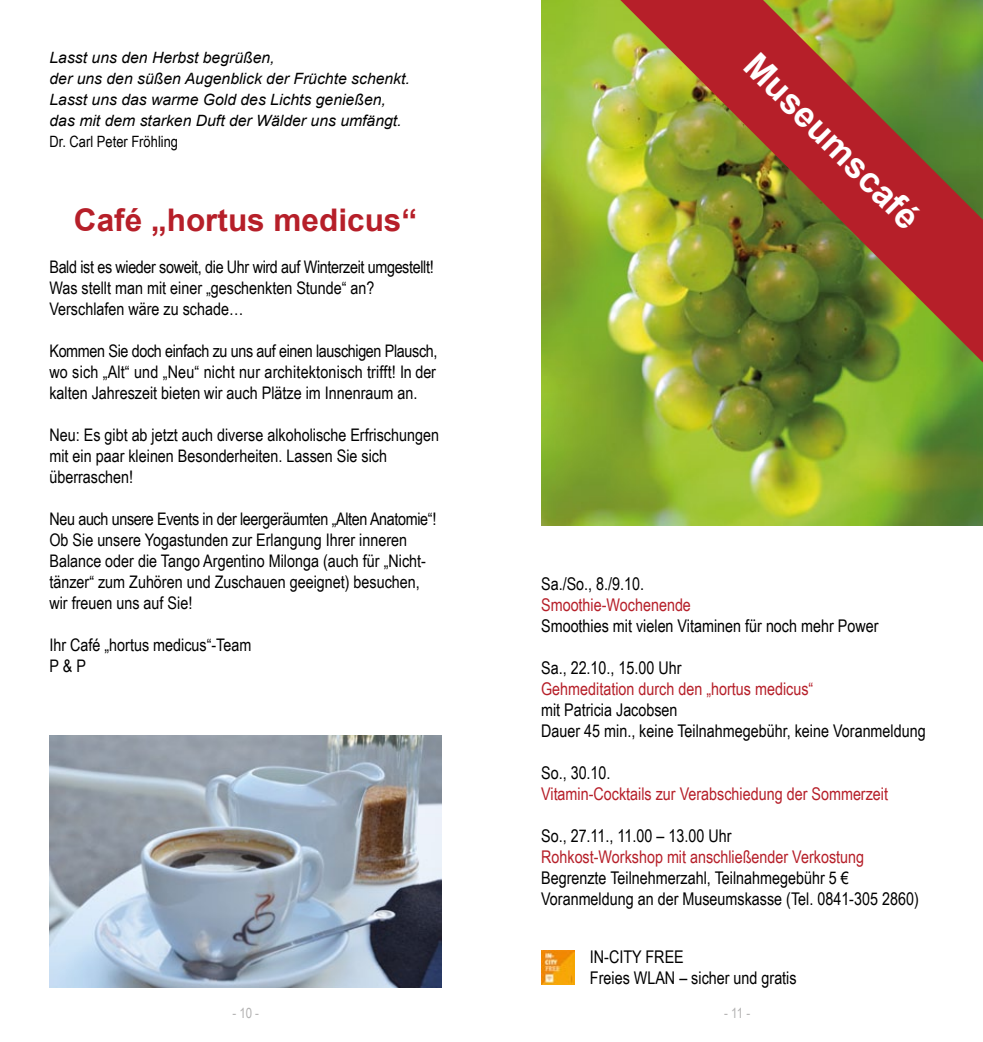
<style>
.page{position:relative;width:983px;height:1042px;background:#fff}
.page>*{position:absolute;margin:0;border:0;box-sizing:border-box;transform-origin:0 0}
.t1{font:700 35px "Arial";color:#fff}
.t2{font:700 31.15px "Arial";color:#b61f29}
.t3{font:17.5px/21px "Arial Narrow";color:#000}
.t4{font:17.5px "Arial Narrow";color:#b61f29}
.t5{font:17.32px/21px "Arial Narrow";color:#000}
.t6{font:italic 15.58px/21px "Arial";color:#000}
.t7{font:15.58px "Arial Narrow";color:#000}
.t8{font:14px "Arial Narrow";color:#b3b2b2}
</style>
<div class="page">
<img style="left:541px;top:0;width:441px;height:525px">
<img style="left:620px;top:0;width:362px;height:362px">
<img style="left:541px;top:951px;width:33px;height:33px">
<img style="left:50px;top:735px;width:391px;height:252px">
<p class="t6" style="left:50px;top:47px;width:362px">Lasst uns den Herbst begrüßen,<br>der uns den süßen Augenblick der Früchte schenkt.<br>Lasst uns das warme Gold des Lichts genießen, das mit dem starken Duft der Wälder uns umfängt.</p>
<p class="t7" style="left:50px;top:130px;width:130px">Dr. Carl Peter Fröhling</p>
<h2 class="t2" style="left:74px;top:199px;width:345px">Café „hortus medicus“</h2>
<p class="t5" style="left:49px;top:255px;width:385px">Bald ist es wieder soweit, die Uhr wird auf Winterzeit umgestellt!<br>Was stellt man mit einer „geschenkten Stunde“ an?<br>Verschlafen wäre zu schade…</p>
<p class="t5" style="left:49px;top:339px;width:389px;text-align:justify">Kommen Sie doch einfach zu uns auf einen lauschigen Plausch, wo sich „Alt“ und „Neu“ nicht nur architektonisch trifft! In der kalten Jahreszeit bieten wir auch Plätze im Innenraum an.</p>
<p class="t5" style="left:49px;top:423px;width:391px">Neu: Es gibt ab jetzt auch diverse alkoholische Erfrischungen mit ein paar kleinen Besonderheiten. Lassen Sie sich überraschen!</p>
<p class="t5" style="left:49px;top:507px;width:388px">Neu auch unsere Events in der leergeräumten „Alten Anatomie“!<br>Ob Sie unsere Yogastunden zur Erlangung Ihrer inneren Balance oder die Tango Argentino Milonga (auch für „Nicht&shy;tänzer“ zum Zuhören und Zuschauen geeignet) besuchen, wir freuen uns auf Sie!</p>
<p class="t5" style="left:49px;top:633px;width:203px">Ihr Café „hortus medicus“-Team<br>P &amp; P</p>
<h1 class="t1" style="left:766px;top:43px;width:233px;rotate:45deg">Museumscafé</h1>
<p class="t3" style="left:541px;top:572px;width:104px">Sa./So., 8./9.10.</p>
<p class="t4" style="left:541px;top:592px;width:151px">Smoothie-Wochenende</p>
<p class="t3" style="left:541px;top:614px;width:339px">Smoothies mit vielen Vitaminen für noch mehr Power</p>
<p class="t3" style="left:541px;top:656px;width:142px">Sa., 22.10., 15.00 Uhr</p>
<p class="t4" style="left:541px;top:676px;width:273px">Gehmeditation durch den „hortus medicus“</p>
<p class="t3" style="left:541px;top:698px;width:386px">mit Patricia Jacobsen<br>Dauer 45 min., keine Teilnahmegebühr, keine Voranmeldung</p>
<p class="t3" style="left:541px;top:761px;width:71px">So., 30.10.</p>
<p class="t4" style="left:541px;top:781px;width:348px">Vitamin-Cocktails zur Verabschiedung der Sommerzeit</p>
<p class="t3" style="left:541px;top:824px;width:192px">So., 27.11., 11.00 – 13.00 Uhr</p>
<p class="t4" style="left:541px;top:844px;width:324px">Rohkost-Workshop mit anschließender Verkostung</p>
<p class="t3" style="left:541px;top:866px;width:379px">Begrenzte Teilnehmerzahl, Teilnahmegebühr 5 €<br>Voranmeldung an der Museumskasse (Tel. 0841-305 2860)</p>
<p class="t3" style="left:589px;top:946px;width:208px">IN-CITY FREE<br>Freies WLAN – sicher und gratis</p>
<p class="t8" style="left:232px;top:1003px;width:28px">- 10 -</p>
<p class="t8" style="left:724px;top:1003px;width:27px">- 11 -</p>
</div>
